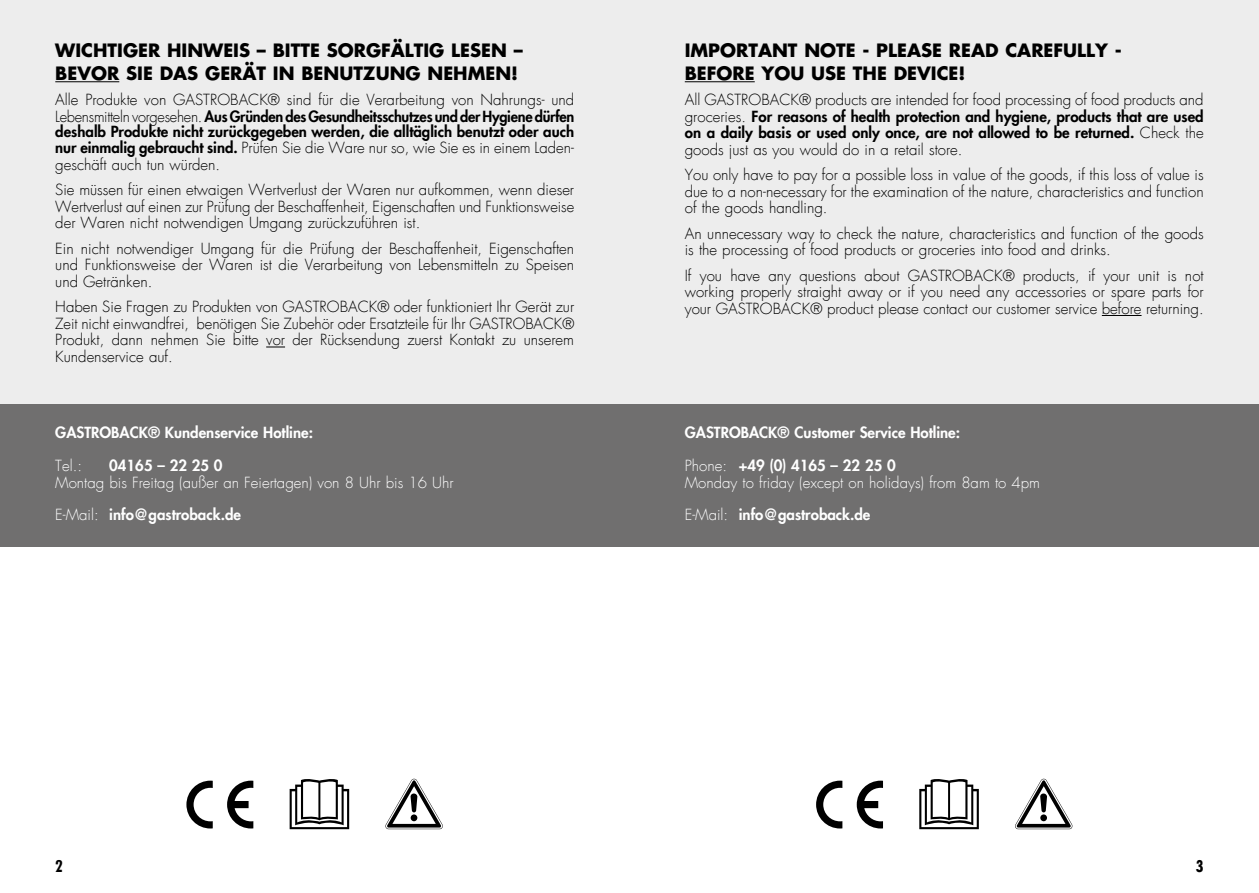
<style>
.page{position:relative;width:1259px;height:893px;background:#fff}
.page>*{position:absolute;margin:0;border:0;box-sizing:border-box;transform-origin:0 0}
.t1{font:700 18px/22.5px "Futura LT";color:#000}
.t2{font:700 condensed 15.75px "Futura LT";color:#000}
.t3{font:300 15px/16.5px "Futura LT";color:#000;text-align:justify}
.t4{font:800 15px/16.5px "Futura LT";color:#000;text-align:justify}
.t5{font:300 15px/32px "Futura LT";color:#fff}
.t6{font:800 15px "Futura LT";color:#fff}
.s1{font-weight:800}
.s2{font-weight:300}
</style>
<div class="page">
<div style="left:0;top:0;width:629px;height:404px;background:#ededed"></div>
<div style="left:0;top:404px;width:629px;height:142px;background:#706f6f"></div>
<hr style="left:55px;top:81px;width:64px;height:1px;background:#000">
<svg style="left:266px;top:347px;width:19px;height:1px"></svg>
<div style="left:629px;top:0;width:630px;height:404px;background:#ededed"></div>
<div style="left:629px;top:404px;width:630px;height:142px;background:#706f6f"></div>
<hr style="left:685px;top:81px;width:70px;height:1px;background:#000">
<hr style="left:1102px;top:315px;width:39px;height:1px;background:#000">
<svg style="left:186px;top:781px;width:27px;height:47px"></svg>
<svg style="left:227px;top:781px;width:26px;height:47px"></svg>
<svg style="left:290px;top:779px;width:59px;height:50px"></svg>
<svg style="left:385px;top:779px;width:58px;height:50px"></svg>
<svg style="left:816px;top:781px;width:26px;height:47px"></svg>
<svg style="left:856px;top:781px;width:27px;height:47px"></svg>
<svg style="left:919px;top:779px;width:60px;height:50px"></svg>
<svg style="left:1015px;top:779px;width:57px;height:50px"></svg>
<p class="t1" style="left:55px;top:39px;width:469px">WICHTIGER HINWEIS – BITTE SORGFÄLTIG LESEN –<br>BEVOR SIE DAS GERÄT IN BENUTZUNG NEHMEN!</p>
<p class="t3" style="left:55px;top:92px;width:520px">Alle Produkte von GASTROBACK® sind für die Verarbeitung von Nahrungs- und<br>Lebensmitteln vorgesehen. <span class="s1">Aus Gründen des Gesundheitsschutzes und der Hygiene dürfen</span></p>
<p class="t4" style="left:55px;top:123px;width:520px">deshalb Produkte nicht zurückgegeben werden, die alltäglich benutzt oder auch nur einmalig gebraucht sind. <span class="s2">Prüfen Sie die Ware nur so, wie Sie es in einem Laden&shy;geschäft auch tun würden.</span></p>
<p class="t3" style="left:55px;top:182px;width:520px">Sie müssen für einen etwaigen Wertverlust der Waren nur aufkommen, wenn dieser Wertverlust auf einen zur Prüfung der Beschaffenheit, Eigenschaften und Funktionsweise der Waren nicht notwendigen Umgang zurückzuführen ist.</p>
<p class="t3" style="left:55px;top:241px;width:520px">Ein nicht notwendiger Umgang für die Prüfung der Beschaffenheit, Eigenschaften und Funktionsweise der Waren ist die Verarbeitung von Lebensmitteln zu Speisen und Getränken.</p>
<p class="t3" style="left:55px;top:299px;width:520px">Haben Sie Fragen zu Produkten von GASTROBACK® oder funktioniert Ihr Gerät zur Zeit nicht einwandfrei, benötigen Sie Zubehör oder Ersatzteile für Ihr GASTROBACK® Produkt, dann nehmen Sie bitte vor der Rücksendung zuerst Kontakt zu unserem Kundenservice auf.</p>
<p class="t6" style="left:55px;top:422px;width:259px">GASTROBACK® Kundenservice Hotline:</p>
<p class="t5" style="left:55px;top:450px;width:28px">Tel.:</p>
<p class="t6" style="left:109px;top:455px;width:115px">04165 – 22 25 0</p>
<p class="t5" style="left:55px;top:467px;width:400px">Montag bis Freitag (außer an Feiertagen) von 8 Uhr bis 16 Uhr<br>E-Mail: <span class="s1">info@gastroback.de</span></p>
<p class="t1" style="left:685px;top:39px;width:438px">IMPORTANT NOTE - PLEASE READ CAREFULLY -<br>BEFORE YOU USE THE DEVICE!</p>
<p class="t3" style="left:685px;top:92px;width:520px">All GASTROBACK® products are intended for food processing of food products and groceries. <span class="s1">For reasons of health protection and hygiene, products that are used on a daily basis or used only once, are not allowed to be returned.</span> Check the goods just as you would do in a retail store.</p>
<p class="t3" style="left:685px;top:167px;width:520px">You only have to pay for a possible loss in value of the goods, if this loss of value is due to a non-necessary for the examination of the nature, characteristics and function of the goods handling.</p>
<p class="t3" style="left:685px;top:226px;width:520px">An unnecessary way to check the nature, characteristics and function of the goods is the processing of food products or groceries into food and drinks.</p>
<p class="t3" style="left:685px;top:268px;width:520px">If you have any questions about GASTROBACK® products, if your unit is not working properly straight away or if you need any accessories or spare parts for your GASTROBACK® product please contact our customer service before returning.</p>
<p class="t6" style="left:685px;top:422px;width:277px">GASTROBACK® Customer Service Hotline:</p>
<p class="t5" style="left:685px;top:458px;width:357px;line-height:16.5px">Phone: <span class="s1">+49 (0) 4165 – 22 25 0<br></span>Monday to friday (except on holidays) from 8am to 4pm</p>
<p class="t6" style="left:685px;top:504px;width:187px"><span class="s2">E-Mail:</span> info@gastroback.de</p>
<p class="t2" style="left:55px;top:857px;width:9px">2</p>
<p class="t2" style="left:1196px;top:857px;width:9px">3</p>
</div>
